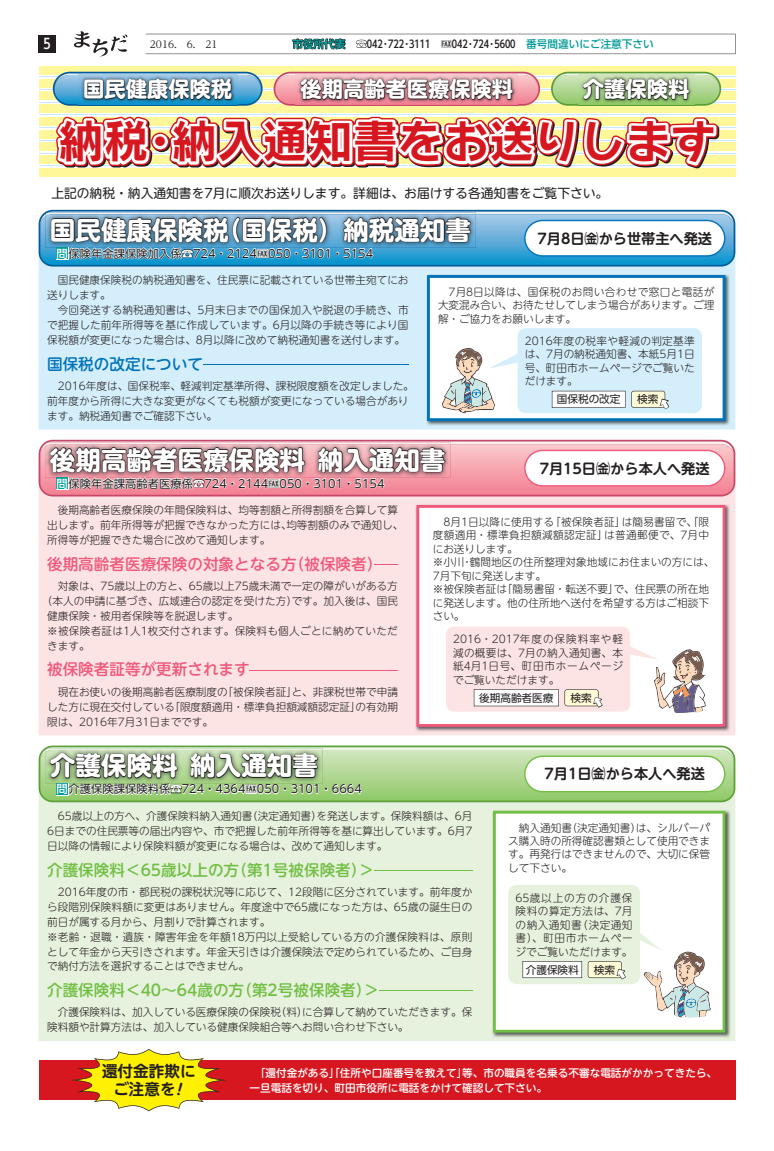
<style>
.page{position:relative;width:774px;height:1151px;background:#fff}
.page>*{position:absolute;margin:0;border:0;box-sizing:border-box;transform-origin:0 0}
.t1{font:45.4px "Rodin Wanpaku Pro B 90 pv RKSJ H";color:#d7171f}
.t2{font:25.5px "UD Shin M Go Pr 6 Bold 90 pv RKSJ H";color:#fff}
.t3{font:21.3px "UD Shin M Go Pr 6 Bold 90 pv RKSJ H";color:#fff}
.t4{font:15.6px "UD Shin M Go Pr 6 Medium 90 pv RKSJ H";color:#71bf44}
.t5{font:15.6px "UD Shin M Go Pr 6 Medium 90 pv RKSJ H";color:#f0597c}
.t6{font:15.6px/17.7px "UD Shin M Go Pr 6 De Bold 90 pv RKSJ H";color:#231f20;text-align:center}
.t7{font:15.6px "UD Shin M Go Pr 6 Medium 90 pv RKSJ H";color:#0072bc}
.t8{font:14.2px "UD Shin M Go Pr 6 De Bold 90 pv RKSJ H";color:#231f20}
.t9{font:14.2px "UD Shin Go Pr 6 Medium 90 pv RKSJ H";color:#fff}
.t10{font:12.8px "UD Shin M Go Pr 6 Regular 90 pv RKSJ H";color:#231f20}
.t11{font:11.3px "UD Shin M Go Pr 6 Regular 90 pv RKSJ H";color:#231f20}
.t12{font:10.6px/13.5px "UD Shin M Go Pr 6 Light 90 pv RKSJ H";color:#231f20;text-align:justify}
.t13{font:10.6px/14.9px "UD Shin M Go Pr 6 Medium 90 pv RKSJ H";color:#fff}
.t14{font:10.6px "UD Shin Go Pr 6 Medium 90 pv RKSJ H";color:#231f20}
.t15{font:10.6px "UD Shin M Go Pr 6 Light 90 pv RKSJ H";letter-spacing:.025em;color:#231f20}
.t16{font:10.6px "UD Shin Go Pr 6 Regular 90 pv RKSJ H";color:#231f20}
.t17{font:9.9px "UD Reimin Pr 6 Regular 90 pv RKSJ H";color:#231f20}
.s1{font-family:"UD Shin Go Pr 6 De Bold 90 pv RKSJ H";color:#009b98}
.s2{font-family:"Edigai OTF Min Iwata 90 pv RKSJ H";color:#fff}
.s3{font-family:"Edigai OTF Min Iwata 90 pv RKSJ H"}
.s4{color:#009b98}
.s5{font-family:"UD Shin Go Pr 6 Medium 90 pv RKSJ H";color:#fff}
</style>
<div class="page">
<div style="left:39px;top:35px;width:17px;height:17px;background:#231f20"></div>
<svg style="left:74px;top:31px;width:53px;height:26px"></svg>
<svg style="left:146px;top:34px;width:589px;height:20px"></svg>
<div style="left:39px;top:746px;width:696px;height:295px;background:#e7f2de"></div>
<img style="left:492px;top:810px;width:238px;height:228px">
<svg style="left:493px;top:811px;width:232px;height:222px"></svg>
<div style="left:508px;top:885px;width:132px;height:99px;background:#e7f2de;border-radius:9px"></div>
<div style="left:39px;top:440px;width:696px;height:295px;background:#fce4e5"></div>
<img style="left:415px;top:504px;width:315px;height:228px">
<svg style="left:416px;top:505px;width:309px;height:222px"></svg>
<div style="left:446px;top:627px;width:184px;height:85px;background:#fce4e5;border-radius:9px"></div>
<div style="left:39px;top:210px;width:696px;height:220px;background:#d4effb"></div>
<img style="left:426px;top:274px;width:304px;height:152px">
<svg style="left:427px;top:275px;width:298px;height:146px"></svg>
<div style="left:518px;top:328px;width:184px;height:85px;background:#d4effb;border-radius:9px"></div>
<svg style="left:39px;top:66px;width:696px;height:9px;background:#f9f198"></svg>
<div style="left:39px;top:79px;width:696px;height:8px;background:#fff79a"></div>
<div style="left:39px;top:92px;width:696px;height:8px;background:#fff79a"></div>
<div style="left:39px;top:104px;width:696px;height:9px;background:#fff79a"></div>
<div style="left:39px;top:117px;width:696px;height:9px;background:#fff79a"></div>
<div style="left:39px;top:130px;width:696px;height:8px;background:#fff79a"></div>
<div style="left:39px;top:143px;width:696px;height:8px;background:#fff79a"></div>
<div style="left:39px;top:155px;width:696px;height:9px;background:#fff79a"></div>
<div style="left:39px;top:168px;width:696px;height:9px;background:#fff79a"></div>
<hr style="left:39px;top:76px;width:696px;height:1px;background:#c6eafa">
<hr style="left:39px;top:89px;width:696px;height:1px;background:#c6eafa">
<hr style="left:39px;top:102px;width:696px;height:1px;background:#c6eafa">
<hr style="left:39px;top:115px;width:696px;height:1px;background:#c6eafa">
<hr style="left:39px;top:127px;width:696px;height:1px;background:#c6eafa">
<hr style="left:39px;top:140px;width:696px;height:1px;background:#c6eafa">
<hr style="left:39px;top:153px;width:696px;height:1px;background:#c6eafa">
<hr style="left:39px;top:166px;width:696px;height:1px;background:#c6eafa">
<svg style="left:53px;top:72px;width:210px;height:34px"></svg>
<img style="left:79px;top:104px;width:158px;height:2px">
<svg style="left:55px;top:73px;width:206px;height:31px;background:#457996"></svg>
<svg style="left:274px;top:72px;width:266px;height:34px"></svg>
<img style="left:296px;top:104px;width:222px;height:2px">
<svg style="left:275px;top:73px;width:263px;height:31px;background:#9e6c74"></svg>
<svg style="left:551px;top:72px;width:170px;height:34px"></svg>
<img style="left:578px;top:104px;width:116px;height:2px">
<svg style="left:553px;top:73px;width:166px;height:31px;background:#839e6f"></svg>
<svg style="left:56px;top:116px;width:663px;height:53px"></svg>
<div style="left:39px;top:1060px;width:696px;height:40px;background:#d7171f"></div>
<div style="left:39px;top:210px;width:696px;height:57px;background:linear-gradient(to right,#098fc8,#088fc7);border-radius:14px"></div>
<hr style="left:203px;top:364px;width:206px;height:1px;background:#0072bc">
<svg style="left:41px;top:212px;width:693px;height:49px"></svg>
<div style="left:39px;top:440px;width:696px;height:56px;background:#c64868;border-radius:14px"></div>
<svg style="left:375px;top:564px;width:23px;height:1px"></svg>
<hr style="left:250px;top:670px;width:148px;height:1px;background:#f0597c">
<svg style="left:40px;top:441px;width:694px;height:54px;background:#cd9ca4"></svg>
<div style="left:39px;top:746px;width:696px;height:56px;background:#77b651;border-radius:14px"></div>
<hr style="left:374px;top:870px;width:98px;height:1px;background:#71bf44">
<hr style="left:379px;top:990px;width:93px;height:1px;background:#71bf44">
<svg style="left:40px;top:747px;width:694px;height:53px;background:#afc99e"></svg>
<svg style="left:552px;top:391px;width:73px;height:17px"></svg>
<svg style="left:522px;top:961px;width:60px;height:17px"></svg>
<svg style="left:442px;top:348px;width:78px;height:65px"></svg>
<svg style="left:626px;top:644px;width:80px;height:69px"></svg>
<svg style="left:635px;top:928px;width:76px;height:89px"></svg>
<svg style="left:71px;top:1049px;width:156px;height:62px"></svg>
<svg style="left:631px;top:391px;width:39px;height:18px"></svg>
<svg style="left:474px;top:689px;width:129px;height:19px;background:#ece7e0"></svg>
<svg style="left:588px;top:961px;width:38px;height:19px"></svg>
<h3 class="t9" style="left:44px;top:39px;width:9px">5</h3>
<p class="t17" style="left:150px;top:40px;width:69px">2016.　6.　21</p>
<p class="t14" style="left:292px;top:40px;width:363px"><span class="s1">市役所代表</span> <span class="s2">辺</span>042･722･3111　<span class="s3">返</span>042･724･5600　<span class="s4">番号間違いにご注意下さい</span></p>
<h3 class="t3" style="left:83px;top:81px;width:150px">国民健康保険税</h3>
<h3 class="t3" style="left:300px;top:81px;width:214px">後期高齢者医療保険料</h3>
<h3 class="t3" style="left:583px;top:81px;width:108px">介護保険料</h3>
<h1 class="t1" style="left:58px;top:124px;width:659px">納税・納入通知書をお送りします</h1>
<p class="t10" style="left:39px;top:188px;width:571px">　上記の納税・納入通知書を7月に順次お送りします。詳細は、お届けする各通知書をご覧下さい。</p>
<h2 class="t2" style="left:50px;top:221px;width:422px">国民健康保険税（国保税）納税通知書</h2>
<p class="t11" style="left:56px;top:249px;width:318px"><span class="s5">問</span>保険年金課保険加入係<span class="s2">辺</span>724・2124<span class="s3">返</span>050・3101・5154</p>
<h3 class="t8" style="left:537px;top:233px;width:176px">7月8日㈮から世帯主へ発送</h3>
<p class="t12" style="left:47px;top:274px;width:363px;line-height:14.9px;text-align:left">　国民健康保険税の納税通知書を、住民票に記載されている世帯主宛てにお送りします。<br>　今回発送する納税通知書は、5月末日までの国保加入や脱退の手続き、市で把握した前年所得等を基に作成しています。6月以降の手続き等により国保税額が変更になった場合は、8月以降に改めて納税通知書を送付します。</p>
<h3 class="t7" style="left:47px;top:358px;width:157px">国保税の改定について</h3>
<p class="t12" style="left:47px;top:380px;width:368px;line-height:14.9px;text-align:left">　2016年度は、国保税率、軽減判定基準所得、課税限度額を改定しました。前年度から所得に大きな変更がなくても税額が変更になっている場合があります。納税通知書でご確認下さい。</p>
<p class="t12" style="left:438px;top:286px;width:278px">　7月8日以降は、国保税のお問い合わせで窓口と電話が大変混み合い、お待たせしてしまう場合があります。ご理解・ご協力をお願いします。</p>
<p class="t12" style="left:525px;top:336px;width:172px">2016年度の税率や軽減の判定基準は、7月の納税通知書、本紙5月1日号、町田市ホームページでご覧いただけます。</p>
<p class="t16" style="left:557px;top:395px;width:65px">国保税の改定</p>
<p class="t16" style="left:637px;top:395px;width:23px">検索</p>
<h2 class="t2" style="left:50px;top:450px;width:397px">後期高齢者医療保険料 納入通知書</h2>
<p class="t11" style="left:56px;top:479px;width:330px"><span class="s5">問</span>保険年金課高齢者医療係<span class="s2">辺</span>724・2144<span class="s3">返</span>050・3101・5154</p>
<h3 class="t8" style="left:540px;top:463px;width:171px">7月15日㈮から本人へ発送</h3>
<p class="t12" style="left:47px;top:504px;width:358px;line-height:14.9px;text-align:left">　後期高齢者医療保険の年間保険料は、均等割額と所得割額を合算して算出します。前年所得等が把握できなかった方には、均等割額のみで通知し、所得等が把握できた場合に改めて通知します。</p>
<h3 class="t5" style="left:47px;top:558px;width:337px">後期高齢者医療保険の対象となる方（被保険者）</h3>
<p class="t12" style="left:47px;top:581px;width:352px">　対象は、75歳以上の方と、65歳以上75歳未満で一定の障がいがある方</p>
<p class="t12" style="left:42px;top:596px;width:358px">（本人の申請に基づき、広域連合の認定を受けた方）です。加入後は、国民</p>
<p class="t12" style="left:47px;top:611px;width:193px">健康保険・被用者保険等を脱退します。</p>
<p class="t15" style="left:47px;top:627px;width:352px">※被保険者証は1人1枚交付されます。保険料も個人ごとに納めていただ</p>
<p class="t12" style="left:47px;top:640px;width:44px">きます。</p>
<h3 class="t5" style="left:47px;top:664px;width:204px">被保険者証等が更新されます</h3>
<p class="t12" style="left:47px;top:686px;width:352px;line-height:14.9px">　現在お使いの後期高齢者医療制度の「被保険者証」と、非課税世帯で申請した方に現在交付している「限度額適用・標準負担額減額認定証」の有効期限は、2016年7月31日までです。</p>
<h2 class="t2" style="left:50px;top:756px;width:269px">介護保険料 納入通知書</h2>
<p class="t11" style="left:56px;top:785px;width:307px"><span class="s5">問</span>介護保険課保険料係<span class="s2">辺</span>724・4364<span class="s3">返</span>050・3101・6664</p>
<p class="t12" style="left:433px;top:516px;width:283px;text-align:left">　8月1日以降に使用する「被保険者証」は簡易書留で、「限度額適用・標準負担額減額認定証」は普通郵便で、7月中にお送りします。<br>※小川・鶴間地区の住所整理対象地域にお住まいの方には、<br>7月下旬に発送します。<br>※被保険者証は「簡易書留・転送不要」で、住民票の所在地に発送します。他の住所地へ送付を希望する方はご相談下さい。</p>
<p class="t12" style="left:453px;top:634px;width:172px">2016・2017年度の保険料率や軽減の概要は、7月の納入通知書、本紙4月1日号、町田市ホームページでご覧いただけます。</p>
<p class="t16" style="left:479px;top:694px;width:76px">後期高齢者医療</p>
<p class="t16" style="left:570px;top:694px;width:23px">検索</p>
<h3 class="t8" style="left:544px;top:769px;width:162px">7月1日㈮から本人へ発送</h3>
<p class="t12" style="left:47px;top:810px;width:427px;line-height:14.9px">　65歳以上の方へ、介護保険料納入通知書（決定通知書）を発送します。保険料額は、6月6日までの住民票等の届出内容や、市で把握した前年所得等を基に算出しています。6月7日以降の情報により保険料額が変更になる場合は、改めて通知します。</p>
<h3 class="t4" style="left:47px;top:864px;width:329px">介護保険料＜65歳以上の方（第1号被保険者）＞</h3>
<p class="t12" style="left:47px;top:886px;width:427px;line-height:14.9px;text-align:left">　2016年度の市・都民税の課税状況等に応じて、12段階に区分されています。前年度から段階別保険料額に変更はありません。年度途中で65歳になった方は、65歳の誕生日の前日が属する月から、月割りで計算されます。<br>※老齢・退職・遺族・障害年金を年額18万円以上受給している方の介護保険料は、原則として年金から天引きされます。年金天引きは介護保険法で定められているため、ご自身で納付方法を選択することはできません。</p>
<h3 class="t4" style="left:47px;top:984px;width:334px">介護保険料＜40～64歳の方（第2号被保険者）＞</h3>
<p class="t12" style="left:47px;top:1006px;width:427px;line-height:14.9px">　介護保険料は、加入している医療保険の保険税（料）に合算して納めていただきます。保険料額や計算方法は、加入している健康保険組合等へお問い合わせ下さい。</p>
<p class="t12" style="left:508px;top:822px;width:203px">　納入通知書（決定通知書）は、シルバーパス購入時の所得確認書類として使用できます。再発行はできませんので、大切に保管して下さい。</p>
<p class="t12" style="left:516px;top:892px;width:118px">65歳以上の方の介護保険料の算定方法は、7月の納入通知書（決定通知書）、町田市ホームページでご覧いただけます。</p>
<p class="t16" style="left:526px;top:966px;width:55px">介護保険料</p>
<p class="t16" style="left:594px;top:966px;width:23px">検索</p>
<h3 class="t6" style="left:102px;top:1064px;width:95px">還付金詐欺にご注意を</h3>
<p class="t13" style="left:249px;top:1067px;width:469px;text-indent:5px">「還付金がある」「住所や口座番号を教えて」等、市の職員を名乗る不審な電話がかかってきたら、一旦電話を切り、町田市役所に電話をかけて確認して下さい。</p>
</div>
